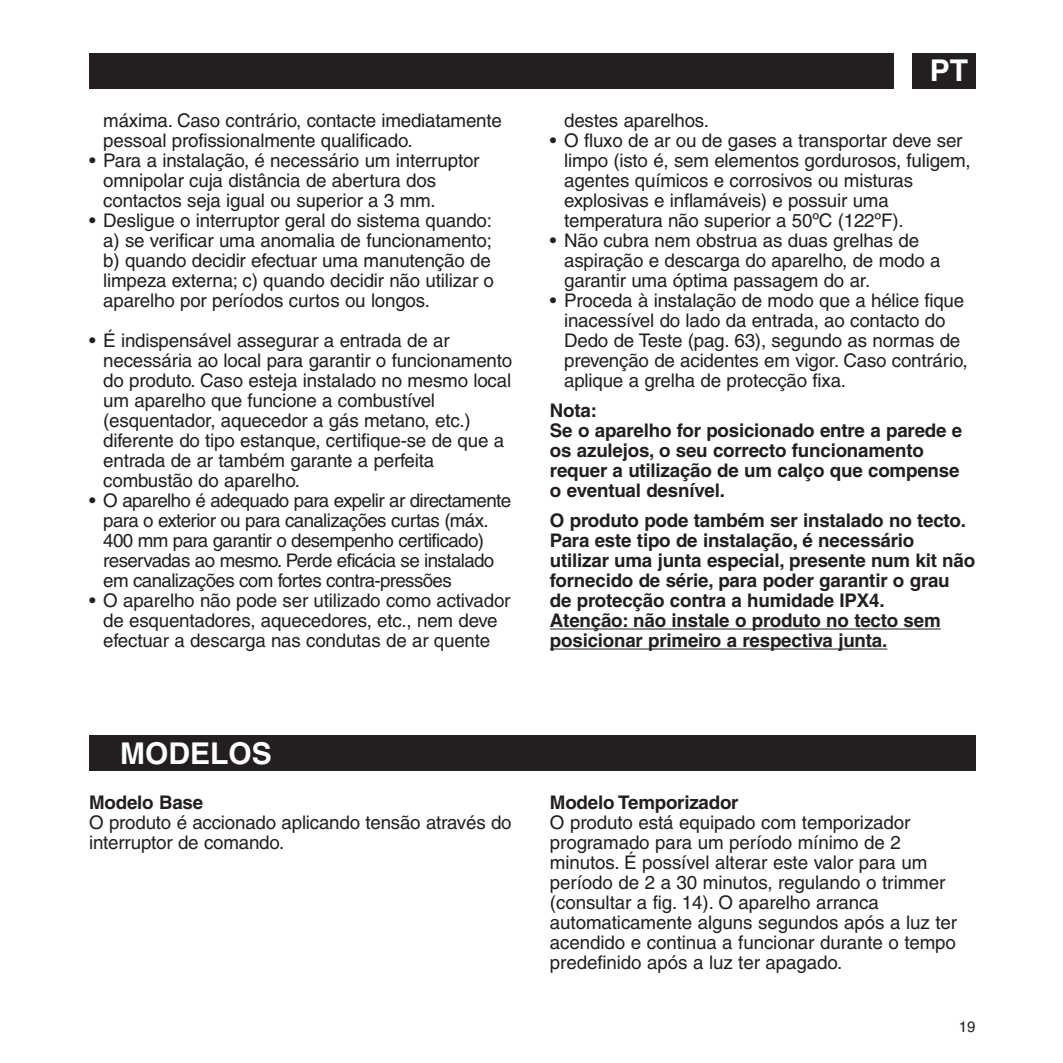
<style>
.page{position:relative;width:1063px;height:1063px;background:#fff}
.page>*{position:absolute;margin:0;border:0;box-sizing:border-box;transform-origin:0 0}
.t1{font:700 30px "Helvetica";color:#fff}
.t2{font:18.75px/20px "Helvetica";letter-spacing:-.01em;color:#231f20}
.t3{font:700 18.75px/20px "Helvetica";letter-spacing:-.01em;color:#231f20}
.t4{font:18.75px/20px "Helvetica";letter-spacing:-.035em;color:#231f20}
.t5{font:15px "Helvetica";color:#231f20}
</style>
<div class="page">
<div style="left:89px;top:53px;width:886px;height:36px;background:#231f20"></div>
<div style="left:893px;top:53px;width:18px;height:36px;background:#fff"></div>
<hr style="left:550px;top:628px;width:77px;height:1px;background:#231f20">
<hr style="left:627px;top:628px;width:142px;height:1px;background:#231f20">
<hr style="left:769px;top:628px;width:171px;height:1px;background:#231f20">
<hr style="left:550px;top:648px;width:160px;height:1px;background:#231f20">
<hr style="left:710px;top:648px;width:112px;height:1px;background:#231f20">
<hr style="left:822px;top:648px;width:65px;height:1px;background:#231f20">
<div style="left:89px;top:735px;width:886px;height:35px;background:#231f20"></div>
<p class="t2" style="left:103px;top:112px;width:400px">máxima. Caso contrário, contacte imediatamente pessoal profissionalmente qualificado.</p>
<p class="t2" style="left:103px;top:152px;width:378px;text-indent:-14px">• Para a instalação, é necessário um interruptor omnipolar cuja distância de abertura dos contactos seja igual ou superior a 3 mm.</p>
<p class="t2" style="left:103px;top:212px;width:392px;text-indent:-14px">• Desligue o interruptor geral do sistema quando: a) se verificar uma anomalia de funcionamento; b) quando decidir efectuar uma manutenção de limpeza externa; c) quando decidir não utilizar o aparelho por períodos curtos ou longos.</p>
<p class="t2" style="left:103px;top:332px;width:410px;text-indent:-14px">• É indispensável assegurar a entrada de ar necessária ao local para garantir o funcionamento do produto. Caso esteja instalado no mesmo local um aparelho que funcione a combustível (esquentador, aquecedor a gás metano, etc.) diferente do tipo estanque, certifique-se de que a entrada de ar também garante a perfeita combustão do aparelho.</p>
<p class="t4" style="left:103px;top:492px;width:409px;text-indent:-14px">• O aparelho é adequado para expelir ar directamente para o exterior ou para canalizações curtas (máx.<br>400 mm para garantir o desempenho certificado) reservadas ao mesmo. Perde eficácia se instalado em canalizações com fortes contra-pressões</p>
<p class="t2" style="left:89px;top:592px;width:423px;text-align:center">• O aparelho não pode ser utilizado como activador de esquentadores, aquecedores, etc., nem deve efectuar a descarga nas condutas de ar quente</p>
<h1 class="t1" style="left:120px;top:742px;width:153px">MODELOS</h1>
<p class="t3" style="left:89px;top:793px;width:116px">Modelo Base</p>
<p class="t2" style="left:89px;top:813px;width:424px">O produto é accionado aplicando tensão através do interruptor de comando.</p>
<h1 class="t1" style="left:929px;top:59px;width:40px">PT</h1>
<p class="t2" style="left:564px;top:112px;width:146px">destes aparelhos.</p>
<p class="t2" style="left:564px;top:132px;width:408px;text-indent:-14px">• O fluxo de ar ou de gases a transportar deve ser limpo (isto é, sem elementos gordurosos, fuligem, agentes químicos e corrosivos ou misturas explosivas e inflamáveis) e possuir uma temperatura não superior a 50ºC (122ºF).</p>
<p class="t2" style="left:564px;top:232px;width:378px;text-indent:-14px">• Não cubra nem obstrua as duas grelhas de aspiração e descarga do aparelho, de modo a garantir uma óptima passagem do ar.</p>
<p class="t2" style="left:564px;top:292px;width:405px;text-indent:-14px">• Proceda à instalação de modo que a hélice fique inacessível do lado da entrada, ao contacto do Dedo de Teste (pag. 63), segundo as normas de prevenção de acidentes em vigor. Caso contrário, aplique a grelha de protecção fixa.</p>
<p class="t3" style="left:550px;top:402px;width:414px">Nota:<br>Se o aparelho for posicionado entre a parede e os azulejos, o seu correcto funcionamento requer a utilização de um calço que compense o eventual desnível.</p>
<p class="t3" style="left:550px;top:512px;width:427px">O produto pode também ser instalado no tecto.<br>Para este tipo de instalação, é necessário utilizar uma junta especial, presente num kit não fornecido de série, para poder garantir o grau de protecção contra a humidade IPX4.<br>Atenção: não instale o produto no tecto sem posicionar primeiro a respectiva junta.</p>
<p class="t3" style="left:550px;top:793px;width:190px">Modelo Temporizador</p>
<p class="t2" style="left:550px;top:813px;width:408px">O produto está equipado com temporizador programado para um período mínimo de 2 minutos. É possível alterar este valor para um período de 2 a 30 minutos, regulando o trimmer (consultar a fig. 14). O aparelho arranca automaticamente alguns segundos após a luz ter acendido e continua a funcionar durante o tempo predefinido após a luz ter apagado.</p>
<p class="t5" style="left:958px;top:1020px;width:18px">19</p>
</div>
